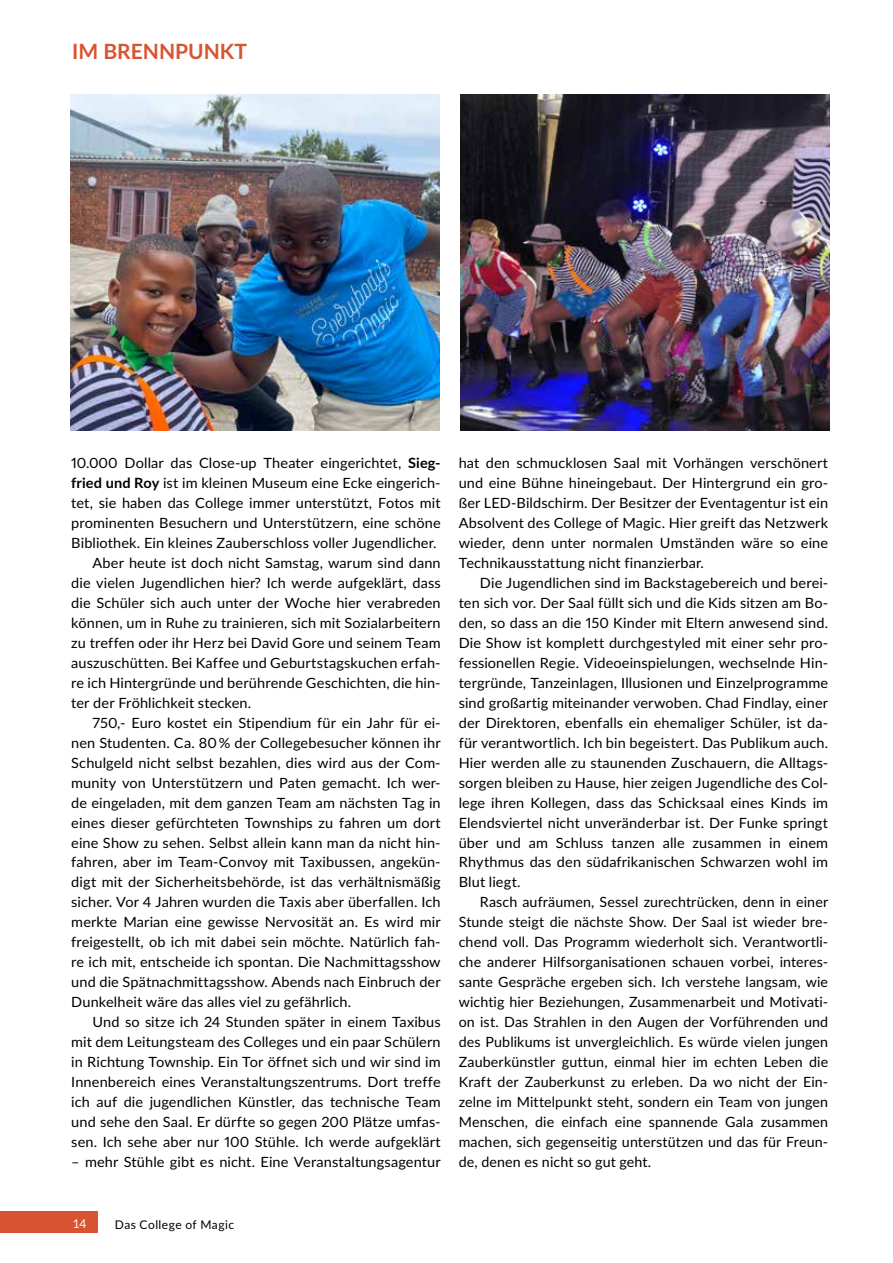
<style>
.page{position:relative;width:893px;height:1263px;background:#fff}
.page>*{position:absolute;margin:0;border:0;box-sizing:border-box;transform-origin:0 0}
.t1{font:700 21px "Lato";color:#d85430}
.t2{font:14.1px/20px "Lato";letter-spacing:.01em;color:#000;text-align:justify}
.t3{font:12px "Lato";letter-spacing:.035em;color:#000}
.t4{font:12px "Lato";color:#fff}
.s1{font-weight:700}
</style>
<div class="page">
<img style="left:461px;top:94px;width:369px;height:336px">
<img style="left:71px;top:94px;width:369px;height:336px">
<div style="left:0;top:1212px;width:98px;height:21px;background:#d85430"></div>
<h1 class="t1" style="left:72px;top:36px;width:176px">IM BRENNPUNKT</h1>
<p class="t2" style="left:71px;top:453px;width:371px">10.000 Dollar das Close-up Theater eingerichtet, <span class="s1">Sieg-</span></p>
<p class="t2" style="left:71px;top:473px;width:371px"><span class="s1">fried und Roy</span> ist im kleinen Museum eine Ecke eingerich-</p>
<p class="t2" style="left:71px;top:493px;width:371px">tet, sie haben das College immer unterstützt, Fotos mit</p>
<p class="t2" style="left:71px;top:513px;width:371px">prominenten Besuchern und Unterstützern, eine schöne</p>
<p class="t2" style="left:71px;top:532px;width:367px">Bibliothek. Ein kleines Zauberschloss voller Jugendlicher.</p>
<p class="t2" style="left:93px;top:552px;width:350px">Aber heute ist doch nicht Samstag, warum sind dann</p>
<p class="t2" style="left:71px;top:572px;width:371px">die vielen Jugendlichen hier? Ich werde aufgeklärt, dass</p>
<p class="t2" style="left:71px;top:592px;width:371px">die Schüler sich auch unter der Woche hier verabreden</p>
<p class="t2" style="left:71px;top:612px;width:371px">können, um in Ruhe zu trainieren, sich mit Sozialarbeitern</p>
<p class="t2" style="left:71px;top:632px;width:371px">zu treffen oder ihr Herz bei David Gore und seinem Team</p>
<p class="t2" style="left:71px;top:652px;width:371px">auszuschütten. Bei Kaffee und Geburtstagskuchen erfah-</p>
<p class="t2" style="left:71px;top:672px;width:371px">re ich Hintergründe und berührende Geschichten, die hin-</p>
<p class="t2" style="left:71px;top:692px;width:182px">ter der Fröhlichkeit stecken.</p>
<p class="t2" style="left:93px;top:712px;width:350px">750,- Euro kostet ein Stipendium für ein Jahr für ei-</p>
<p class="t2" style="left:71px;top:732px;width:371px">nen Studenten. Ca. 80 % der Collegebesucher können ihr</p>
<p class="t2" style="left:71px;top:752px;width:371px">Schulgeld nicht selbst bezahlen, dies wird aus der Com-</p>
<p class="t2" style="left:71px;top:772px;width:371px">munity von Unterstützern und Paten gemacht. Ich wer-</p>
<p class="t2" style="left:71px;top:792px;width:371px">de eingeladen, mit dem ganzen Team am nächsten Tag in</p>
<p class="t2" style="left:71px;top:812px;width:371px">eines dieser gefürchteten Townships zu fahren um dort</p>
<p class="t2" style="left:71px;top:832px;width:371px">eine Show zu sehen. Selbst allein kann man da nicht hin-</p>
<p class="t2" style="left:71px;top:852px;width:371px">fahren, aber im Team-Convoy mit Taxibussen, angekün-</p>
<p class="t2" style="left:71px;top:872px;width:371px">digt mit der Sicherheitsbehörde, ist das verhältnismäßig</p>
<p class="t2" style="left:71px;top:892px;width:371px">sicher. Vor 4 Jahren wurden die Taxis aber überfallen. Ich</p>
<p class="t2" style="left:71px;top:912px;width:371px">merkte Marian eine gewisse Nervosität an. Es wird mir</p>
<p class="t2" style="left:71px;top:931px;width:371px">freigestellt, ob ich mit dabei sein möchte. Natürlich fah-</p>
<p class="t2" style="left:71px;top:951px;width:371px">re ich mit, entscheide ich spontan. Die Nachmittagsshow</p>
<p class="t2" style="left:71px;top:971px;width:371px">und die Spätnachmittagsshow. Abends nach Einbruch der</p>
<p class="t2" style="left:71px;top:991px;width:282px">Dunkelheit wäre das alles viel zu gefährlich.</p>
<p class="t2" style="left:93px;top:1011px;width:350px">Und so sitze ich 24 Stunden später in einem Taxibus</p>
<p class="t2" style="left:71px;top:1031px;width:371px">mit dem Leitungsteam des Colleges und ein paar Schülern</p>
<p class="t2" style="left:71px;top:1051px;width:371px">in Richtung Township. Ein Tor öffnet sich und wir sind im</p>
<p class="t2" style="left:71px;top:1071px;width:371px">Innenbereich eines Veranstaltungszentrums. Dort treffe</p>
<p class="t2" style="left:71px;top:1091px;width:371px">ich auf die jugendlichen Künstler, das technische Team</p>
<p class="t2" style="left:71px;top:1111px;width:371px">und sehe den Saal. Er dürfte so gegen 200 Plätze umfas-</p>
<p class="t2" style="left:71px;top:1131px;width:371px">sen. Ich sehe aber nur 100 Stühle. Ich werde aufgeklärt</p>
<p class="t2" style="left:71px;top:1151px;width:371px">– mehr Stühle gibt es nicht. Eine Veranstaltungsagentur</p>
<p class="t2" style="left:459px;top:453px;width:371px">hat den schmucklosen Saal mit Vorhängen verschönert und eine Bühne hineingebaut. Der Hintergrund ein gro&shy;ßer LED-Bildschirm. Der Besitzer der Eventagentur ist ein Absolvent des College of Magic. Hier greift das Netzwerk wieder, denn unter normalen Umständen wäre so eine Technikausstattung nicht finanzierbar.</p>
<p class="t2" style="left:459px;top:572px;width:371px;text-indent:21px">Die Jugendlichen sind im Backstagebereich und berei&shy;ten sich vor. Der Saal füllt sich und die Kids sitzen am Bo&shy;den, so dass an die 150 Kinder mit Eltern anwesend sind.<br>Die Show ist komplett durchgestyled mit einer sehr pro&shy;fessionellen Regie. Videoeinspielungen, wechselnde Hin&shy;tergründe, Tanzeinlagen, Illusionen und Einzelprogramme sind großartig miteinander verwoben. Chad Findlay, einer der Direktoren, ebenfalls ein ehemaliger Schüler, ist da&shy;für verantwortlich. Ich bin begeistert. Das Publikum auch.<br>Hier werden alle zu staunenden Zuschauern, die Alltags&shy;sorgen bleiben zu Hause, hier zeigen Jugendliche des Col&shy;lege ihren Kollegen, dass das Schicksaal eines Kinds im Elendsviertel nicht unveränderbar ist. Der Funke springt über und am Schluss tanzen alle zusammen in einem Rhythmus das den südafrikanischen Schwarzen wohl im Blut liegt.</p>
<p class="t2" style="left:459px;top:892px;width:371px;text-indent:21px">Rasch aufräumen, Sessel zurechtrücken, denn in einer Stunde steigt die nächste Show. Der Saal ist wieder bre&shy;chend voll. Das Programm wiederholt sich. Verantwortli&shy;che anderer Hilfsorganisationen schauen vorbei, interes&shy;sante Gespräche ergeben sich. Ich verstehe langsam, wie wichtig hier Beziehungen, Zusammenarbeit und Motivati&shy;on ist. Das Strahlen in den Augen der Vorführenden und des Publikums ist unvergleichlich. Es würde vielen jungen Zauberkünstler guttun, einmal hier im echten Leben die Kraft der Zauberkunst zu erleben. Da wo nicht der Ein&shy;zelne im Mittelpunkt steht, sondern ein Team von jungen Menschen, die einfach eine spannende Gala zusammen machen, sich gegenseitig unterstützen und das für Freun&shy;de, denen es nicht so gut geht.</p>
<p class="t4" style="left:73px;top:1215px;width:15px">14</p>
<p class="t3" style="left:115px;top:1215px;width:121px">Das College of Magic</p>
</div>
